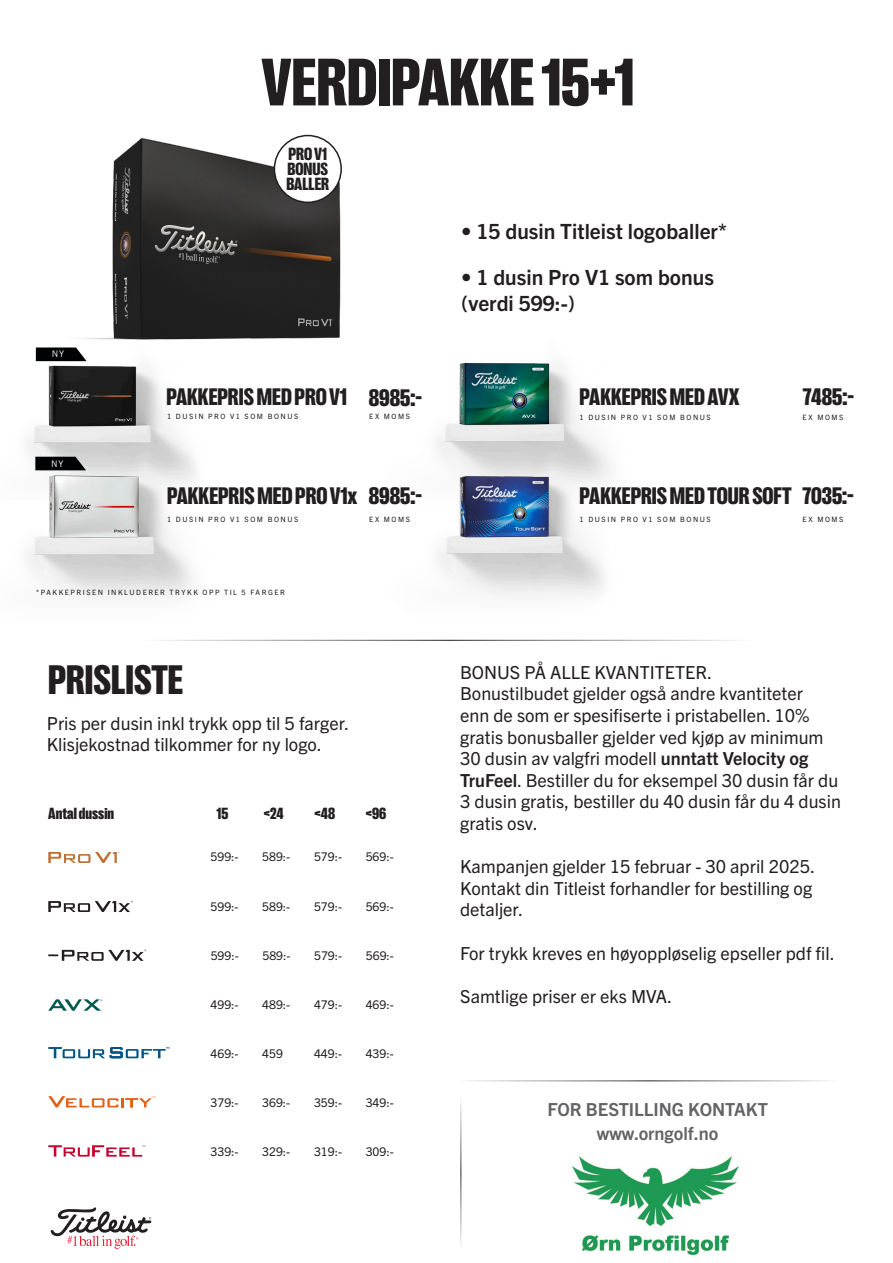
<style>
.page{position:relative;width:893px;height:1263px;background:#fff}
.page>*{position:absolute;margin:0;border:0;box-sizing:border-box;transform-origin:0 0}
.t1{font:900 condensed 68.4px "PP Right Grotesk";color:#231f20}
.t2{font:900 condensed 42px "PP Right Grotesk";color:#231f20}
.t3{font:900 condensed 24.45px "PP Right Grotesk";color:#231f20}
.t4{font:700 21px "Trade Gothic Next LT Pro";color:#231f20}
.t5{font:18px/21.6px "Trade Gothic Next LT Pro";color:#231f20}
.t6{font:700 18px "Trade Gothic Next LT Pro";color:#636366}
.t7{font:900 condensed 18px "PP Right Grotesk";color:#231f20}
.t8{font:900 condensed 16.5px "PP Right Grotesk";color:#231f20}
.t9{font:12px "Trade Gothic Next LT Pro";color:#231f20}
.t10{font:9px "Trade Gothic LT Std";color:#fff}
.t11{font:7.35px "Trade Gothic Next LT Pro";letter-spacing:.21em;color:#231f20}
.s1{font-weight:700}
</style>
<div class="page">
<img style="left:112px;top:134px;width:230px;height:205px">
<svg style="left:48px;top:851px;width:71px;height:12px"></svg>
<svg style="left:48px;top:901px;width:85px;height:11px"></svg>
<svg style="left:48px;top:999px;width:54px;height:12px"></svg>
<svg style="left:48px;top:1047px;width:121px;height:11px"></svg>
<svg style="left:48px;top:1145px;width:97px;height:11px"></svg>
<svg style="left:48px;top:1096px;width:107px;height:11px"></svg>
<svg style="left:48px;top:949px;width:98px;height:12px"></svg>
<div style="left:274px;top:136px;width:67px;height:66px;background:#fff;border-radius:50%"></div>
<div style="left:274px;top:135px;width:68px;height:68px;border:2px solid #231f20;border-radius:50%"></div>
<img style="left:35px;top:225px;width:202px;height:184px">
<img style="left:27px;top:409px;width:221px;height:231px">
<img style="left:459px;top:362px;width:109px;height:16px">
<img style="left:382px;top:378px;width:267px;height:262px">
<svg style="left:36px;top:347px;width:51px;height:14px"></svg>
<svg style="left:35px;top:457px;width:51px;height:13px"></svg>
<svg style="left:51px;top:1207px;width:100px;height:42px"></svg>
<img style="left:573px;top:1156px;width:165px;height:98px">
<p class="t1" style="left:261px;top:46px;width:374px">VERDIPAKKE 15+1</p>
<p class="t7" style="left:289px;top:144px;width:40px">PRO V1</p>
<p class="t7" style="left:287px;top:159px;width:42px">BONUS</p>
<p class="t7" style="left:286px;top:174px;width:44px">BALLER</p>
<p class="t10" style="left:52px;top:349px;width:14px">NY</p>
<p class="t10" style="left:51px;top:458px;width:14px">NY</p>
<p class="t3" style="left:167px;top:384px;width:182px">PAKKEPRIS MED PRO V1</p>
<p class="t11" style="left:167px;top:412px;width:133px">1 DUSIN PRO V1 SOM BONUS</p>
<p class="t3" style="left:369px;top:384px;width:55px">8985:-</p>
<p class="t11" style="left:369px;top:412px;width:42px">EX MOMS</p>
<p class="t3" style="left:167px;top:483px;width:192px">PAKKEPRIS MED PRO V1x</p>
<p class="t11" style="left:167px;top:514px;width:133px">1 DUSIN PRO V1 SOM BONUS</p>
<p class="t3" style="left:369px;top:483px;width:55px">8985:-</p>
<p class="t11" style="left:369px;top:514px;width:42px">EX MOMS</p>
<p class="t11" style="left:36px;top:587px;width:250px">*PAKKEPRISEN INKLUDERER TRYKK OPP TIL 5 FARGER</p>
<p class="t2" style="left:48px;top:658px;width:136px">PRISLISTE</p>
<p class="t5" style="left:47px;top:711px;width:304px">Pris per dusin inkl trykk opp til 5 farger.</p>
<p class="t5" style="left:47px;top:733px;width:276px">Klisjekostnad tilkommer for ny logo.</p>
<p class="t8" style="left:48px;top:805px;width:67px">Antal dussin</p>
<p class="t8" style="left:217px;top:805px;width:13px">15</p>
<p class="t8" style="left:264px;top:805px;width:21px">&lt;24</p>
<p class="t8" style="left:315px;top:805px;width:22px">&lt;48</p>
<p class="t8" style="left:366px;top:805px;width:22px">&lt;96</p>
<p class="t9" style="left:211px;top:848px;width:30px">599:-</p>
<p class="t9" style="left:262px;top:848px;width:30px">589:-</p>
<p class="t9" style="left:314px;top:848px;width:30px">579:-</p>
<p class="t9" style="left:366px;top:848px;width:30px">569:-</p>
<p class="t9" style="left:211px;top:898px;width:30px">599:-</p>
<p class="t9" style="left:262px;top:898px;width:30px">589:-</p>
<p class="t9" style="left:314px;top:898px;width:30px">579:-</p>
<p class="t9" style="left:366px;top:898px;width:30px">569:-</p>
<p class="t9" style="left:211px;top:947px;width:30px">599:-</p>
<p class="t9" style="left:262px;top:947px;width:30px">589:-</p>
<p class="t9" style="left:314px;top:947px;width:30px">579:-</p>
<p class="t9" style="left:366px;top:947px;width:30px">569:-</p>
<p class="t9" style="left:211px;top:996px;width:30px">499:-</p>
<p class="t9" style="left:262px;top:996px;width:30px">489:-</p>
<p class="t9" style="left:314px;top:996px;width:30px">479:-</p>
<p class="t9" style="left:366px;top:996px;width:30px">469:-</p>
<p class="t9" style="left:211px;top:1045px;width:30px">469:-</p>
<p class="t9" style="left:262px;top:1045px;width:22px">459</p>
<p class="t9" style="left:314px;top:1045px;width:30px">449:-</p>
<p class="t9" style="left:366px;top:1045px;width:30px">439:-</p>
<p class="t9" style="left:211px;top:1094px;width:30px">379:-</p>
<p class="t9" style="left:262px;top:1094px;width:30px">369:-</p>
<p class="t9" style="left:314px;top:1094px;width:30px">359:-</p>
<p class="t9" style="left:366px;top:1094px;width:30px">349:-</p>
<p class="t9" style="left:211px;top:1143px;width:30px">339:-</p>
<p class="t9" style="left:262px;top:1143px;width:30px">329:-</p>
<p class="t9" style="left:314px;top:1143px;width:30px">319:-</p>
<p class="t9" style="left:366px;top:1143px;width:30px">309:-</p>
<p class="t4" style="left:461px;top:217px;width:267px">• 15 dusin Titleist logoballer*</p>
<p class="t4" style="left:461px;top:263px;width:254px">• 1 dusin Pro V1 som bonus</p>
<p class="t4" style="left:461px;top:288px;width:115px">(verdi 599:-)</p>
<p class="t3" style="left:580px;top:384px;width:161px">PAKKEPRIS MED AVX</p>
<p class="t11" style="left:580px;top:412px;width:133px">1 DUSIN PRO V1 SOM BONUS</p>
<p class="t3" style="left:803px;top:384px;width:53px">7485:-</p>
<p class="t11" style="left:802px;top:412px;width:42px">EX MOMS</p>
<p class="t3" style="left:580px;top:483px;width:276px">PAKKEPRIS MED TOUR SOFT 7035:-</p>
<p class="t11" style="left:802px;top:514px;width:42px">EX MOMS</p>
<p class="t11" style="left:580px;top:514px;width:133px">1 DUSIN PRO V1 SOM BONUS</p>
<p class="t5" style="left:460px;top:660px;width:254px">BONUS PÅ ALLE KVANTITETER.</p>
<p class="t5" style="left:460px;top:682px;width:382px">Bonustilbudet gjelder også andre kvantiteter<br>enn de som er spesifiserte i pristabellen. 10% gratis bonusballer gjelder ved kjøp av minimum 30 dusin av valgfri modell <span class="s1">unntatt Velocity og TruFeel</span>. Bestiller du for eksempel 30 dusin får du 3 dusin gratis, bestiller du 40 dusin får du 4 dusin gratis osv.</p>
<p class="t5" style="left:460px;top:854px;width:356px">Kampanjen gjelder 15 februar - 30 april 2025.<br>Kontakt din Titleist forhandler for bestilling og detaljer.</p>
<p class="t5" style="left:460px;top:941px;width:376px">For trykk kreves en høyoppløselig epseller pdf fil.</p>
<p class="t5" style="left:460px;top:984px;width:214px">Samtlige priser er eks MVA.</p>
<p class="t6" style="left:547px;top:1097px;width:222px">FOR BESTILLING KONTAKT</p>
<p class="t6" style="left:597px;top:1121px;width:123px">www.orngolf.no</p>
</div>
